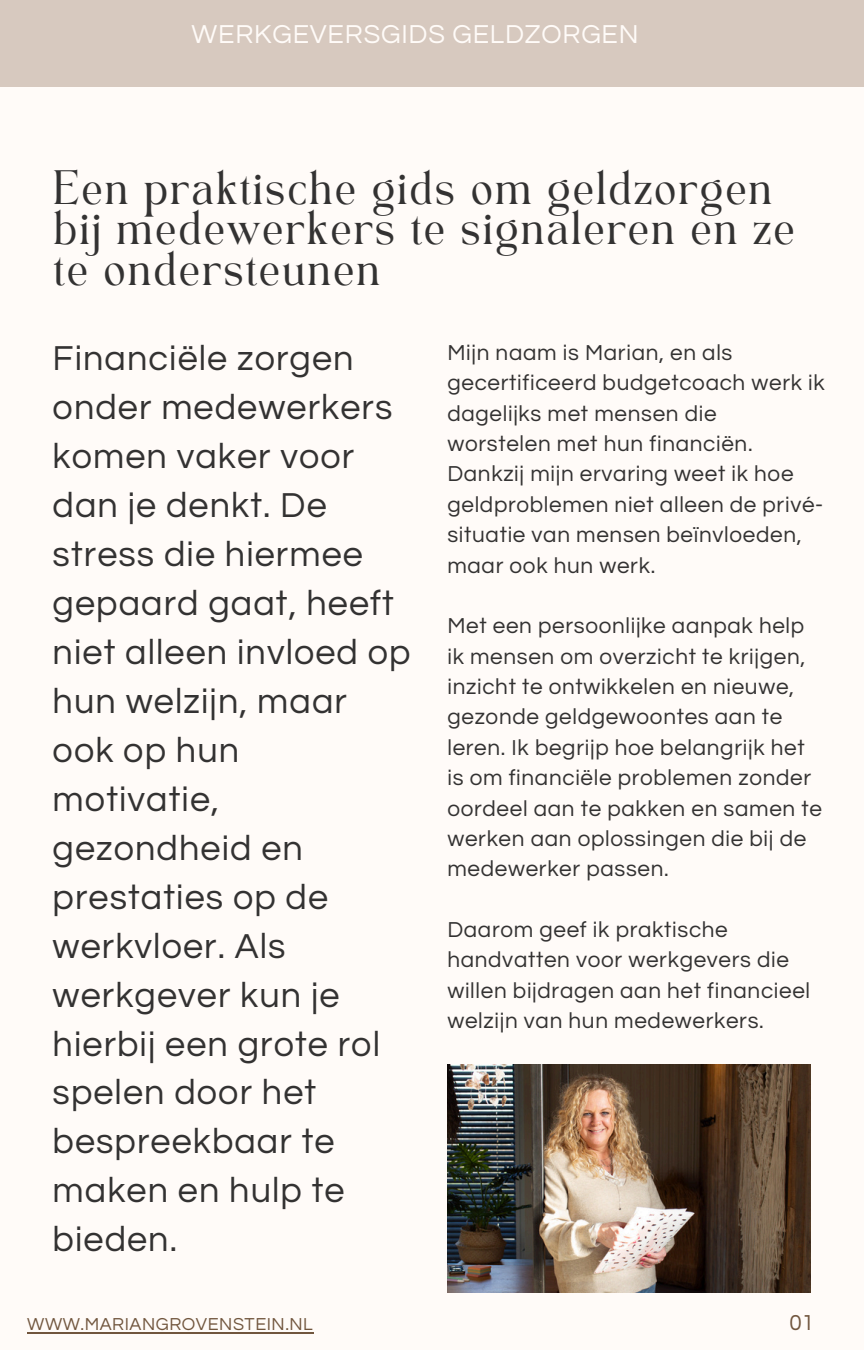
<style>
.page{position:relative;width:864px;height:1350px;background:#fffbf8}
.page>*{position:absolute;margin:0;border:0;box-sizing:border-box;transform-origin:0 0}
.t1{font:36px/49.1px "Questrial";letter-spacing:.03em;color:#333232}
.t2{font:33.75px/40.5px "TAN Angleton";color:#333232}
.t3{font:27px "Questrial";letter-spacing:.03em;color:#fffbf8}
.t4{font:22.5px/30.4px "Questrial";letter-spacing:.03em;color:#333232}
.t5{font:22.5px "Questrial";color:#71563e}
.t6{font:18px "Questrial";letter-spacing:.03em;color:#71563e}
</style>
<div class="page">
<img style="left:447px;top:1065px;width:363px;height:228px">
<div style="left:0;top:0;width:864px;height:86px;background:#d7c9bf"></div>
<hr style="left:27px;top:1332px;width:286px;height:1px;background:#71563e">
<h3 class="t3" style="left:192px;top:21px;width:449px">WERKGEVERSGIDS GELDZORGEN</h3>
<h2 class="t2" style="left:53px;top:172px;width:745px">Een praktische gids om geldzorgen bij medewerkers te signaleren en ze te ondersteunen</h2>
<h1 class="t1" style="left:53px;top:335px;width:360px">Financiële zorgen onder medewerkers komen vaker voor dan je denkt. De stress die hiermee gepaard gaat, heeft niet alleen invloed op hun welzijn, maar ook op hun motivatie, gezondheid en prestaties op de werkvloer. Als werkgever kun je hierbij een grote rol spelen door het bespreekbaar te maken en hulp te bieden.</h1>
<h1 class="t4" style="left:447px;top:338px;width:379px">Mijn naam is Marian, en als gecertificeerd budgetcoach werk ik dagelijks met mensen die worstelen met hun financiën.<br>Dankzij mijn ervaring weet ik hoe geldproblemen niet alleen de privé&shy;situatie van mensen beïnvloeden, maar ook hun werk.</h1>
<p class="t4" style="left:447px;top:611px;width:376px">Met een persoonlijke aanpak help ik mensen om overzicht te krijgen, inzicht te ontwikkelen en nieuwe, gezonde geldgewoontes aan te leren. Ik begrijp hoe belangrijk het is om financiële problemen zonder oordeel aan te pakken en samen te werken aan oplossingen die bij de medewerker passen.</p>
<h3 class="t4" style="left:447px;top:915px;width:364px">Daarom geef ik praktische handvatten voor werkgevers die willen bijdragen aan het financieel welzijn van hun medewerkers.</h3>
<p class="t6" style="left:27px;top:1316px;width:287px">WWW.MARIANGROVENSTEIN.NL</p>
<h3 class="t5" style="left:789px;top:1311px;width:26px">01</h3>
</div>
